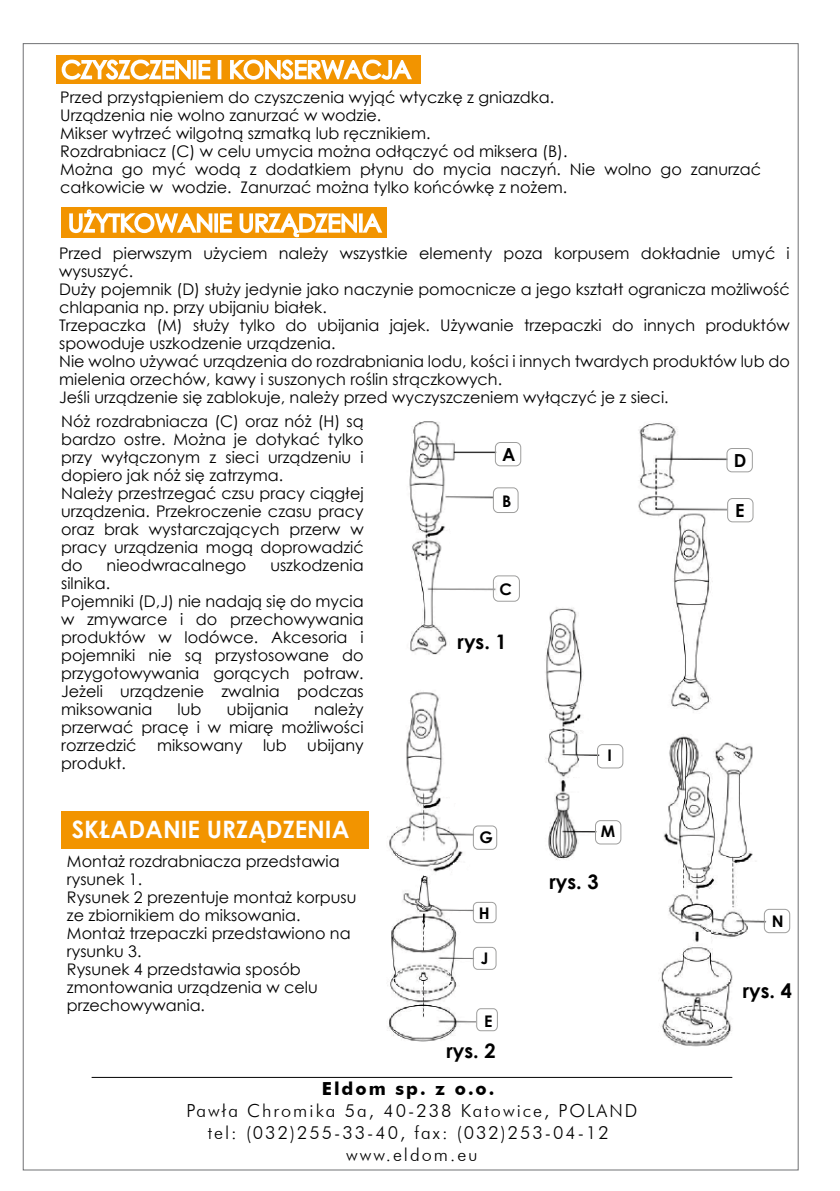
<style>
.page{position:relative;width:840px;height:1191px;background:#fff}
.page>*{position:absolute;margin:0;border:0;box-sizing:border-box;transform-origin:0 0}
.t1{font:700 24px "Century Gothic";color:#fff}
.t2{font:700 20px "Century Gothic";color:#000}
.t3{font:300 18px/22px "Futura BT";letter-spacing:.11em;color:#000;text-align:center}
.t4{font:700 18px "Futura BT";letter-spacing:.11em;color:#000}
.t5{font:700 18px "Century Gothic";color:#000}
.t6{font:16px/18px "Century Gothic";color:#000}
.t7{font:700 16px "Century Gothic";color:#000}
</style>
<div class="page">
<img style="left:387px;top:421px;width:401px;height:626px">
<div style="left:57px;top:55px;width:364px;height:28px;background:#f29400"></div>
<svg style="left:61px;top:59px;width:150px;height:21px"></svg>
<div style="left:217px;top:60px;width:4px;height:19px;border:2px solid #fff"></div>
<svg style="left:230px;top:59px;width:182px;height:21px"></svg>
<hr style="left:92px;top:1077px;width:640px;height:1px;background:#000">
<div style="left:61px;top:207px;width:325px;height:31px;background:#f29400"></div>
<svg style="left:69px;top:209px;width:144px;height:25px"></svg>
<div style="left:214px;top:213px;width:4px;height:20px;border:2px solid #fff"></div>
<svg style="left:220px;top:213px;width:163px;height:25px"></svg>
<div style="left:62px;top:811px;width:307px;height:37px;background:#f29400"></div>
<div style="left:495px;top:442px;width:25px;height:24px;border:1px solid #9e9e9d;border-radius:5px"></div>
<div style="left:493px;top:487px;width:25px;height:26px;border:1px solid #9e9e9d;border-radius:5px"></div>
<div style="left:493px;top:575px;width:26px;height:26px;border:1px solid #9e9e9d;border-radius:5px"></div>
<div style="left:473px;top:825px;width:23px;height:24px;border:1px solid #9e9e9d;border-radius:5px"></div>
<div style="left:473px;top:902px;width:23px;height:21px;border:1px solid #9e9e9d;border-radius:4px"></div>
<div style="left:473px;top:947px;width:23px;height:22px;border:1px solid #9e9e9d;border-radius:5px"></div>
<div style="left:476px;top:1008px;width:21px;height:23px;border:1px solid #9e9e9d;border-radius:4px"></div>
<div style="left:726px;top:448px;width:26px;height:24px;border:1px solid #9e9e9d;border-radius:5px"></div>
<div style="left:727px;top:498px;width:25px;height:24px;border:1px solid #9e9e9d;border-radius:5px"></div>
<div style="left:597px;top:744px;width:25px;height:24px;border:1px solid #9e9e9d;border-radius:5px"></div>
<div style="left:595px;top:820px;width:25px;height:24px;border:1px solid #9e9e9d;border-radius:5px"></div>
<div style="left:763px;top:909px;width:26px;height:24px;border:1px solid #9e9e9d;border-radius:5px"></div>
<p class="t6" style="left:60px;top:88px;width:702px">Przed przystąpieniem do czyszczenia wyjąć wtyczkę z gniazdka.<br>Urządzenia nie wolno zanurzać w wodzie.<br>Mikser wytrzeć wilgotną szmatką lub ręcznikiem.<br>Rozdrabniacz (C) w celu umycia można odłączyć od miksera (B).<br>Można go myć wodą z dodatkiem płynu do mycia naczyń. Nie wolno go zanurzać całkowicie w wodzie. Zanurzać można tylko końcówkę z nożem.</p>
<p class="t6" style="left:59px;top:244px;width:731px">Przed pierwszym użyciem należy wszystkie elementy poza korpusem dokładnie umyć i wysuszyć.<br>Duży pojemnik (D) służy jedynie jako naczynie pomocnicze a jego kształt ogranicza możliwość chlapania np. przy ubijaniu białek.<br>Trzepaczka (M) służy tylko do ubijania jajek. Używanie trzepaczki do innych produktów spowoduje uszkodzenie urządzenia.<br>Nie wolno używać urządzenia do rozdrabniania lodu, kości i innych twardych produktów lub do mielenia orzechów, kawy i suszonych roślin strączkowych.<br>Jeśli urządzenie się zablokuje, należy przed wyczyszczeniem wyłączyć je z sieci.</p>
<p class="t6" style="left:61px;top:412px;width:304px">Nóż rozdrabniacza (C) oraz nóż (H) są bardzo ostre. Można je dotykać tylko przy wyłączonym z sieci urządzeniu i dopiero jak nóż się zatrzyma.<br>Należy przestrzegać czsu pracy ciągłej urządzenia. Przekroczenie czasu pracy oraz brak wystarczających przerw w pracy urządzenia mogą doprowadzić do</p>
<p class="t6" style="left:106px;top:556px;width:141px">nieodwracalnego</p>
<p class="t6" style="left:270px;top:556px;width:95px">uszkodzenia</p>
<p class="t6" style="left:61px;top:574px;width:304px">silnika.<br>Pojemniki (D,J) nie nadają się do mycia w zmywarce i do przechowywania produktów w lodówce. Akcesoria i pojemniki nie są przystosowane do przygotowywania gorących potraw.<br>Jeżeli urządzenie zwalnia podczas miksowania</p>
<p class="t6" style="left:177px;top:700px;width:25px">lub</p>
<p class="t6" style="left:226px;top:700px;width:63px">ubijania</p>
<p class="t6" style="left:61px;top:700px;width:304px;text-align:justify;text-indent:253px">należy przerwać pracę i w miarę możliwości rozrzedzić</p>
<p class="t6" style="left:157px;top:736px;width:87px">miksowany</p>
<p class="t6" style="left:263px;top:736px;width:25px">lub</p>
<p class="t6" style="left:307px;top:736px;width:58px">ubijany</p>
<p class="t6" style="left:61px;top:754px;width:66px">produkt.</p>
<h1 class="t1" style="left:72px;top:811px;width:279px">SKŁADANIE URZĄDZENIA</h1>
<p class="t6" style="left:67px;top:852px;width:291px">Montaż rozdrabniacza przedstawia rysunek 1.<br>Rysunek 2 prezentuje montaż korpusu ze zbiornikiem do miksowania.<br>Montaż trzepaczki przedstawiono na rysunku 3.<br>Rysunek 4 przedstawia sposób zmontowania urządzenia w celu przechowywania.</p>
<p class="t5" style="left:502px;top:440px;width:15px">A</p>
<p class="t7" style="left:502px;top:488px;width:11px">B</p>
<p class="t7" style="left:499px;top:577px;width:14px">C</p>
<p class="t2" style="left:457px;top:627px;width:51px">rys. 1</p>
<p class="t7" style="left:479px;top:824px;width:15px">G</p>
<p class="t7" style="left:478px;top:901px;width:12px">H</p>
<p class="t7" style="left:480px;top:946px;width:9px">J</p>
<p class="t7" style="left:484px;top:1009px;width:10px">E</p>
<p class="t2" style="left:446px;top:1036px;width:51px">rys. 2</p>
<p class="t7" style="left:607px;top:743px;width:6px">I</p>
<p class="t7" style="left:600px;top:819px;width:16px">M</p>
<p class="t2" style="left:549px;top:867px;width:51px">rys. 3</p>
<p class="t4" style="left:321px;top:1078px;width:174px">Eldom sp. z o.o.</p>
<p class="t3" style="left:186px;top:1099px;width:452px">Pawła Chromika 5a, 40-238 Katowice, POLAND tel: (032)255-33-40, fax: (032)253-04-12 www.eldom.eu</p>
<p class="t5" style="left:733px;top:446px;width:14px">D</p>
<p class="t5" style="left:734px;top:496px;width:11px">E</p>
<p class="t7" style="left:771px;top:908px;width:13px">N</p>
<p class="t2" style="left:742px;top:975px;width:51px">rys. 4</p>
</div>
